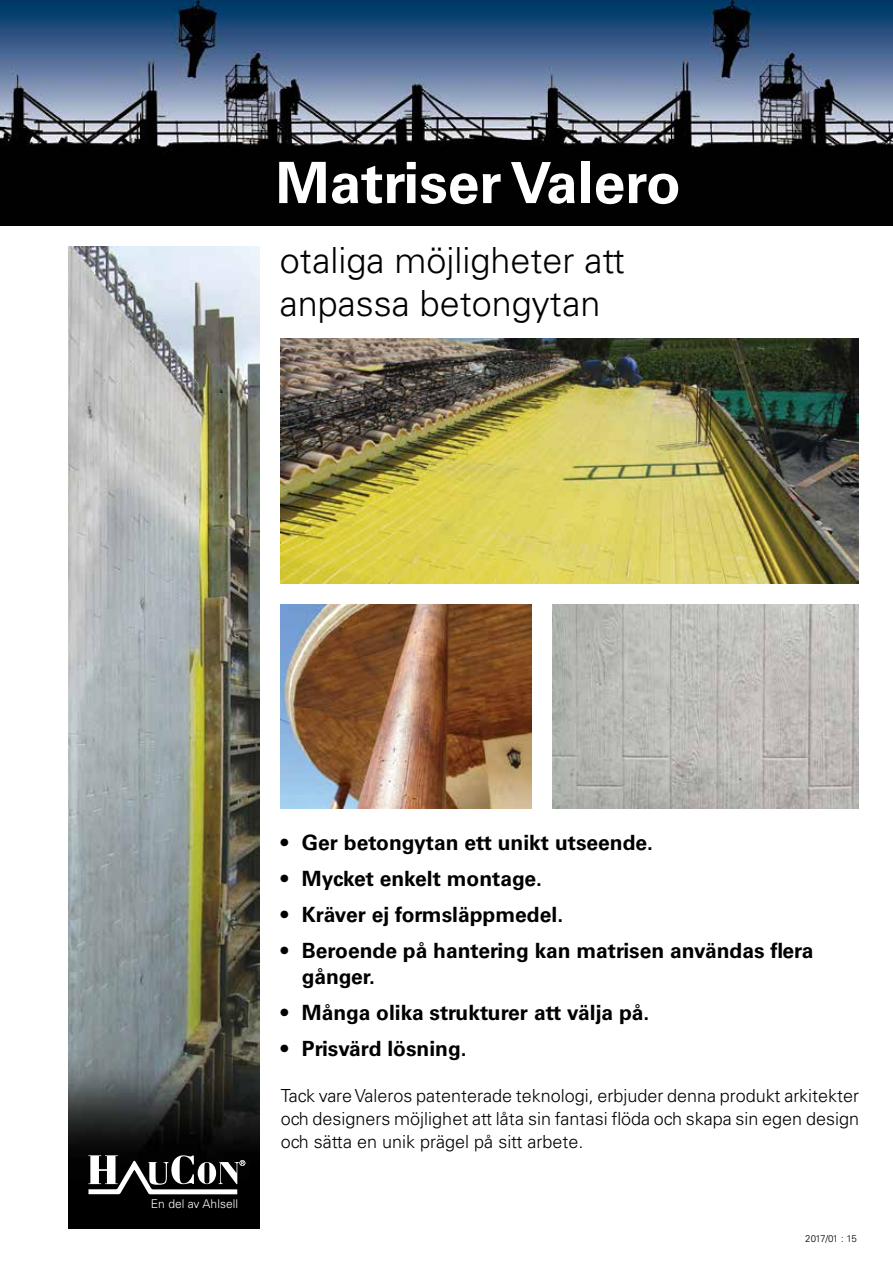
<style>
.page{position:relative;width:893px;height:1263px;background:#fff}
.page>*{position:absolute;margin:0;border:0;box-sizing:border-box;transform-origin:0 0}
.t1{font:700 57px "Univers LT Std";color:#fff}
.t2{font:300 36px/43.2px "Univers LT Std";color:#000}
.t3{font:700 21px/25.5px "Univers LT Std";color:#000}
.t4{font:300 18px/23px "Univers LT Std";color:#000;text-align:justify}
.t5{font:300 12px "Univers LT Std";color:#fff}
.t6{font:300 9.75px "Univers LT Std";letter-spacing:-.07em;color:#000}
</style>
<div class="page">
<img style="left:0;top:0;width:893px;height:225px">
<img style="left:68px;top:247px;width:191px;height:982px">
<img style="left:281px;top:604px;width:250px;height:204px">
<img style="left:281px;top:338px;width:578px;height:245px">
<img style="left:553px;top:604px;width:306px;height:204px">
<svg style="left:88px;top:1155px;width:157px;height:39px"></svg>
<h1 class="t1" style="left:276px;top:150px;width:407px">Matriser Valero</h1>
<h2 class="t2" style="left:280px;top:238px;width:346px">otaliga möjligheter att anpassa betongytan</h2>
<p class="t5" style="left:151px;top:1196px;width:89px">En del av Ahlsell</p>
<p class="t3" style="left:281px;top:830px;width:374px">• Ger betongytan ett unikt utseende.</p>
<p class="t3" style="left:281px;top:866px;width:263px">• Mycket enkelt montage.</p>
<p class="t3" style="left:281px;top:902px;width:284px">• Kräver ej formsläppmedel.</p>
<p class="t3" style="left:302px;top:938px;width:513px;text-indent:-21px">• Beroende på hantering kan matrisen användas flera gånger.</p>
<p class="t3" style="left:281px;top:1000px;width:370px">• Många olika strukturer att välja på.</p>
<p class="t3" style="left:281px;top:1036px;width:188px">• Prisvärd lösning.</p>
<p class="t4" style="left:281px;top:1085px;width:580px">Tack vare Valeros patenterade teknologi, erbjuder denna produkt arkitekter och designers möjlighet att låta sin fantasi flöda och skapa sin egen design och sätta en unik prägel på sitt arbete.</p>
<p class="t6" style="left:805px;top:1232px;width:53px">2017/01 : 15</p>
</div>
